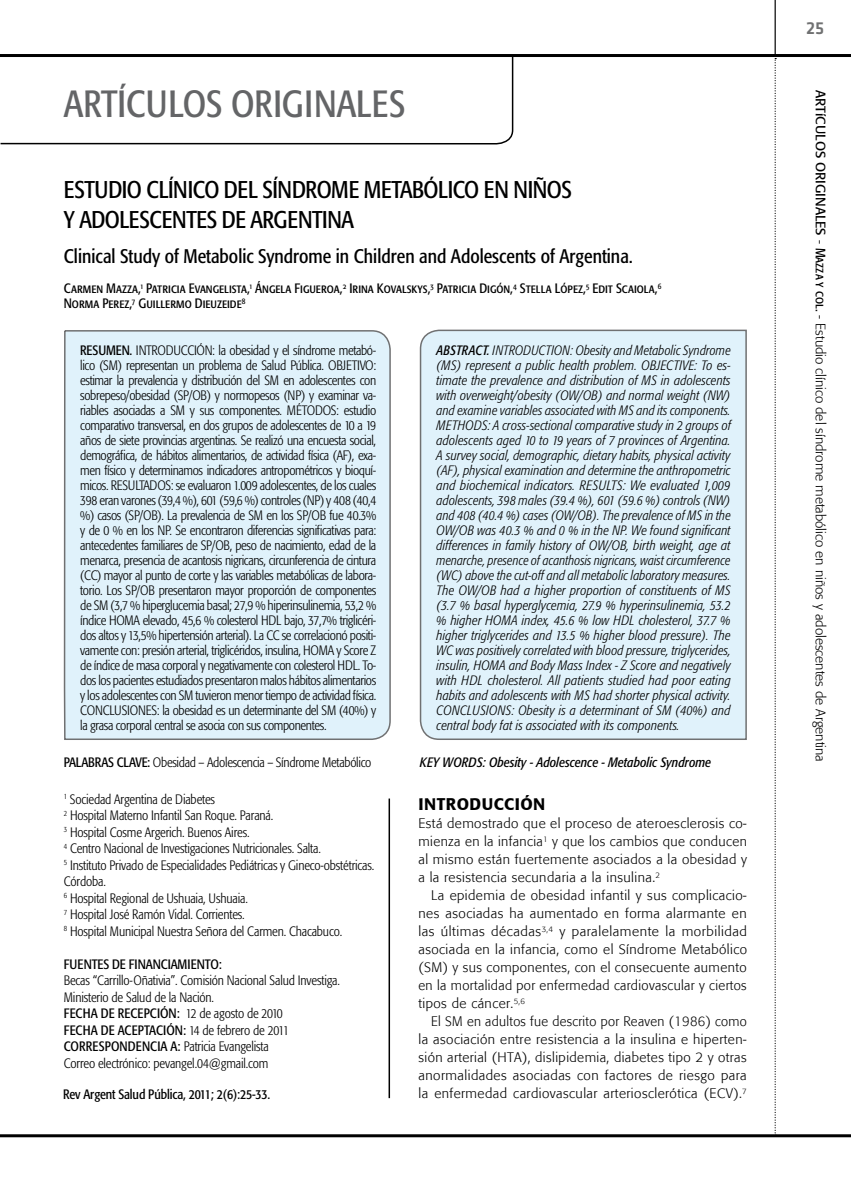
<style>
.page{position:relative;width:851px;height:1191px;background:#fff}
.page>*{position:absolute;margin:0;border:0;box-sizing:border-box;transform-origin:0 0}
.t1{font:condensed 37.5px "Formata";color:#646567}
.t2{font:condensed 24px/30px "Formata";letter-spacing:-.02em;color:#000}
.t3{font:condensed 19.5px "Formata";color:#000}
.t4{font:500 18px "Klavika";color:#707172}
.t5{font:500 16.5px "Formata";color:#000}
.t6{font:300 condensed 13.5px/15px "Formata";letter-spacing:-.01em;color:#000}
.t7{font:italic 300 condensed 13.5px/15px "Formata";letter-spacing:.01em;color:#000;text-align:justify}
.t8{font:300 13.5px/18px "Formata";letter-spacing:.03em;color:#000;text-align:justify}
.t9{font:300 13.5px/18px "Formata";letter-spacing:.03em;color:#000;text-align:justify;scale:.96 1}
.t10{font:13.5px/15px "Formata Condensed SC";color:#000}
.t11{font:condensed 13.5px "Formata";letter-spacing:-.01em;color:#000}
.t12{font:300 13.5px "Formata";color:#000}
.t13{font:italic condensed 13.5px "Formata";color:#000}
.s1{font-weight:400}
.s2{font-family:"Formata Condensed SC";font-weight:400}
</style>
<div class="page">
<hr style="left:0;top:54px;width:850px;height:3px;background:#000">
<hr style="left:0;top:1134px;width:850px;height:3px;background:#000">
<hr style="left:774px;top:0;width:1px;height:54px;background:#000">
<svg style="left:774px;top:58px;width:2px;height:1077px"></svg>
<div style="left:63px;top:330px;width:328px;height:410px;background:#e0f2fb"></div>
<div style="left:419px;top:329px;width:328px;height:411px;background:#e0f2fb"></div>
<svg style="left:0;top:57px;width:514px;height:88px"></svg>
<hr style="left:388px;top:798px;width:2px;height:300px;background:#000">
<h1 class="t1" style="left:64px;top:82px;width:184px">ARTÍCULOS ORIGI</h1>
<h1 class="t1" style="left:314px;top:82px;width:93px">NALES</h1>
<h2 class="t2" style="left:64px;top:175px;width:508px">ESTUDIO CLÍNICO DEL SÍNDROME METABÓLICO EN NIÑOS<br>Y ADOLESCENTES DE ARGENTINA</h2>
<h3 class="t3" style="left:64px;top:245px;width:570px">CLINICAL STUDY OF METABOLIC SYNDROME IN CHILDREN AND ADOLESCENTS OF ARGENTINA.</h3>
<p class="t10" style="left:64px;top:281px;width:599px">Carmen Mazza,<sup>1</sup> Patricia Evangelista,<sup>1</sup> Ángela Figueroa,<sup>2</sup> Irina Kovalskys,<sup>3</sup> Patricia Digón,<sup>4</sup> Stella López,<sup>5</sup> Edit Scaiola,<sup>6<br></sup>Norma Perez,<sup>7</sup> Guillermo Dieuzeide<sup>8</sup></p>
<p class="t6" style="left:80px;top:343px;width:297px;text-align:justify"><span class="s1">RESUMEN.</span> INTRODUCCIÓN: la obesidad y el síndrome metabó&shy;lico (SM) representan un problema de Salud Pública. OBJETIVO: estimar la prevalencia y distribución del SM en adolescentes con sobrepeso/obesidad (SP/OB) y normopesos (NP) y examinar va&shy;riables asociadas a SM y sus componentes. MÉTODOS: estudio comparativo transversal, en dos grupos de adolescentes de 10 a 19 años de siete provincias argentinas. Se realizó una encuesta social, demográfica, de hábitos alimentarios, de actividad física (AF), exa&shy;men físico y determinamos indicadores antropométricos y bioquí&shy;micos. RESULTADOS: se evaluaron 1.009 adolescentes, de los cuales 398 eran varones (39,4 %), 601 (59,6 %) controles (NP) y 408 (40,4 %) casos (SP/OB). La prevalencia de SM en los SP/OB fue 40.3% y de 0 % en los NP. Se encontraron diferencias significativas para: antecedentes familiares de SP/OB, peso de nacimiento, edad de la menarca, presencia de acantosis nigricans, circunferencia de cintura (CC) mayor al punto de corte y las variables metabólicas de labora&shy;torio. Los SP/OB presentaron mayor proporción de componentes de SM (3,7 % hiperglucemia basal; 27,9 % hiperinsulinemia, 53,2 % índice HOMA elevado, 45,6 % colesterol HDL bajo, 37,7% triglicéri&shy;dos altos y 13,5% hipertensión arterial). La CC se correlacionó positi&shy;vamente con: presión arterial, triglicéridos, insulina, HOMA y Score Z de índice de masa corporal y negativamente con colesterol HDL. To&shy;dos los pacientes estudiados presentaron malos hábitos alimentarios y los adolescentes con SM tuvieron menor tiempo de actividad física.<br>CONCLUSIONES: la obesidad es un determinante del SM (40%) y la grasa corporal central se asocia con sus componentes.</p>
<p class="t7" style="left:436px;top:343px;width:296px"><span class="s1">ABSTRACT.</span> INTRODUCTION: Obesity and Metabolic Syndrome (MS) represent a public health problem. OBJECTIVE: To es&shy;timate the prevalence and distribution of MS in adolescents with overweight/obesity (OW/OB) and normal weight (NW) and examine variables associated with MS and its components.<br>METHODS: A cross-sectional comparative study in 2 groups of adolescents aged 10 to 19 years of 7 provinces of Argentina.<br>A survey social, demographic, dietary habits, physical activity (AF), physical examination and determine the anthropometric and biochemical indicators. RESULTS: We evaluated 1,009 adolescents, 398 males (39.4 %), 601 (59.6 %) controls (NW) and 408 (40.4 %) cases (OW/OB). The prevalence of MS in the OW/OB was 40.3 % and 0 % in the NP. We found significant differences in family history of OW/OB, birth weight, age at menarche, presence of acanthosis nigricans, waist circumference (WC) above the cut-off and all metabolic laboratory measures.<br>The OW/OB had a higher proportion of constituents of MS (3.7 % basal hyperglycemia, 27.9 % hyperinsulinemia, 53.2 % higher HOMA index, 45.6 % low HDL cholesterol, 37.7 % higher triglycerides and 13.5 % higher blood pressure). The WC was positively correlated with blood pressure, triglycerides, insulin, HOMA and Body Mass Index - Z Score and negatively with HDL cholesterol. All patients studied had poor eating habits and adolescents with MS had shorter physical activity.<br>CONCLUSIONS: Obesity is a determinant of SM (40%) and central body fat is associated with its components.</p>
<p class="t11" style="left:64px;top:754px;width:13px">PALABRA</p>
<p class="t11" style="left:108px;top:754px;width:16px">S CLAVE</p>
<p class="t6" style="left:147px;top:754px;width:226px"><span class="s1">:</span> Obesidad – Adolescencia – Síndrome Metabólico</p>
<p class="t13" style="left:420px;top:754px;width:293px">KEY WORDS: Obesity - Adolescence - Metabolic Syndrome</p>
<p class="t6" style="left:64px;top:791px;width:312px;line-height:16.5px"><sup>1</sup> Sociedad Argentina de Diabetes<br><sup>2</sup> Hospital Materno Infantil San Roque. Paraná.<br><sup>3</sup> Hospital Cosme Argerich. Buenos Aires.<br><sup>4</sup> Centro Nacional de Investigaciones Nutricionales. Salta.<br><sup>5</sup> Instituto Privado de Especialidades Pediátricas y Gineco-obstétricas.<br>Córdoba.<br><sup>6</sup> Hospital Regional de Ushuaia, Ushuaia.<br><sup>7</sup> Hospital José Ramón Vidal. Corrientes.<br><sup>8</sup> Hospital Municipal Nuestra Señora del Carmen. Chacabuco.</p>
<p class="t11" style="left:64px;top:956px;width:104px">FUENTES DE FI NANCIAMIE</p>
<p class="t11" style="left:197px;top:956px;width:26px">NTO:</p>
<p class="t6" style="left:64px;top:972px;width:277px;line-height:16.5px">Becas “Carrillo-Oñativia”. Comisión Nacional Salud Investiga.<br>Ministerio de Salud de la Nación.</p>
<p class="t11" style="left:64px;top:1005px;width:14px">FECHA</p>
<p class="t11" style="left:101px;top:1005px;width:25px">DE RECEPCIÓ</p>
<p class="t6" style="left:168px;top:1006px;width:116px"><span class="s1">N:</span> 12 de agosto de 2010</p>
<p class="t11" style="left:64px;top:1022px;width:14px">FECHA</p>
<p class="t11" style="left:101px;top:1022px;width:32px">DE ACEPT</p>
<p class="t6" style="left:64px;top:1022px;width:226px;line-height:16.5px;text-indent:85px"><span class="s1">ACIÓN:</span> 14 de febrero de 2011<br><span class="s1">CORRESPONDENCIA A:</span> Patricia Evangelista<br>Correo electrónico: pevangel.04@gmail.com</p>
<p class="t11" style="left:63px;top:1086px;width:209px">REV ARGENT SALUD PÚBLICA, 2011; 2(6):25-33.</p>
<p class="t5" style="left:418px;top:794px;width:18px">INTRODUCCIÓN</p>
<p class="t8" style="left:418px;top:814px;width:330px">Está demostrado que el proceso de ateroesclerosis co&shy;mienza en la infancia<sup>1</sup> y que los cambios que conducen al mismo están fuertemente asociados a la obesidad y a la resistencia secundaria a la insulina.<sup>2</sup></p>
<p class="t8" style="left:418px;top:886px;width:330px;text-indent:13px">La epidemia de obesidad infantil y sus complicacio&shy;nes asociadas ha aumentado en forma alarmante en las últimas décadas<sup>3,4</sup> y paralelamente la morbilidad asociada en la infancia, como el Síndrome Metabólico (SM) y sus componentes, con el consecuente aumento en la mortalidad por enfermedad cardiovascular y ciertos tipos de cáncer.<sup>5,6</sup></p>
<p class="t9" style="left:418px;top:1012px;width:343px;text-indent:13px">El SM en adultos fue descrito por Reaven (1986) como la asociación entre resistencia a la insulina e hiperten&shy;sión arterial (HTA), dislipidemia, diabetes tipo 2 y otras anormalidades asociadas con factores de riesgo para la enfermedad cardiovascular arteriosclerótica (ECV).<sup>7</sup></p>
<h3 class="t4" style="left:806px;top:19px;width:20px">25</h3>
<p class="t12" style="left:828px;top:90px;width:673px;rotate:90deg"><span class="s1">Artículos originales</span> - <span class="s2">Mazza y col.</span> - Estudio clínico del síndrome metabólico en niños y adolescentes de Argentina</p>
</div>
